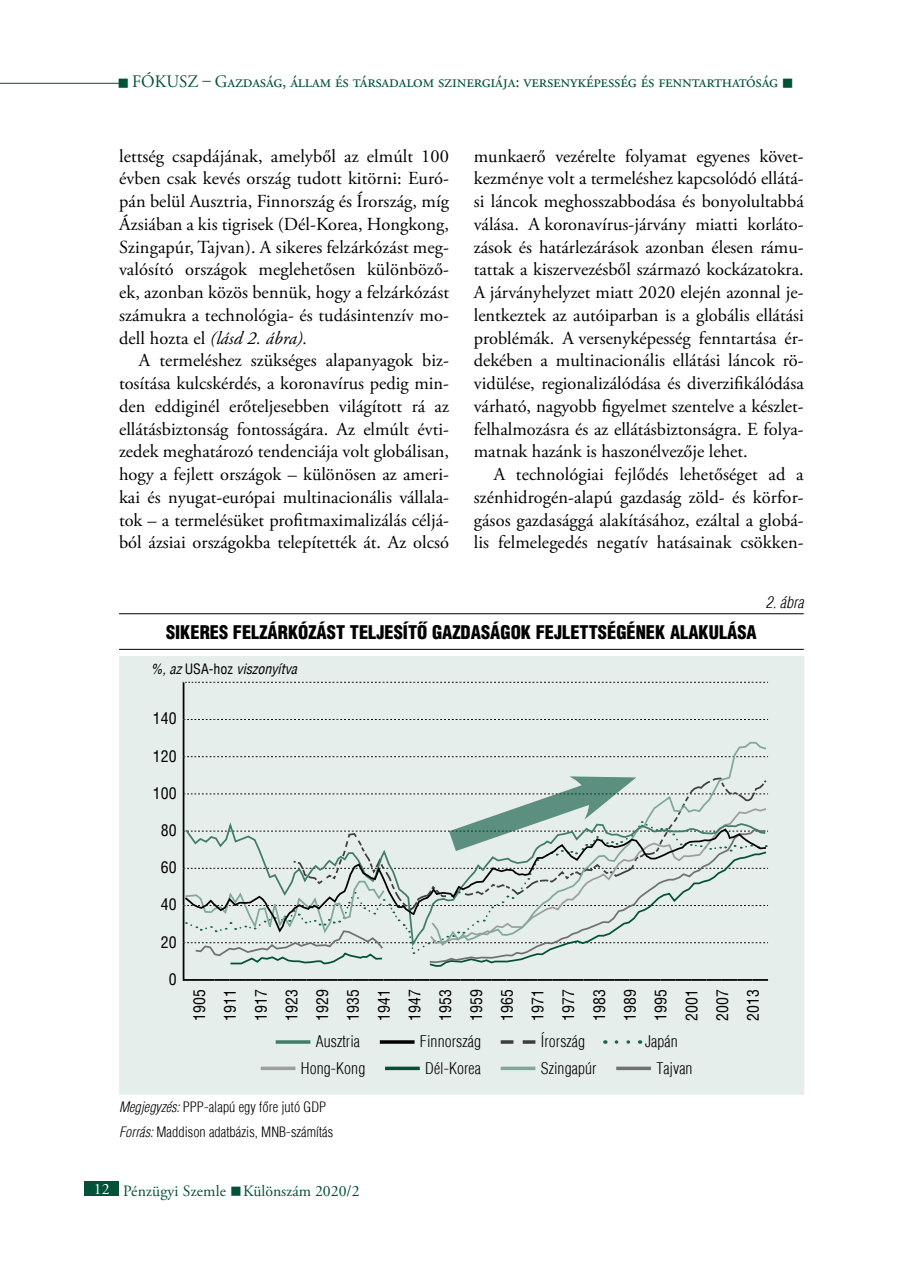
<style>
.page{position:relative;width:903px;height:1275px;background:#fff}
.page>*{position:absolute;margin:0;border:0;box-sizing:border-box;transform-origin:0 0}
.t1{font:18.38px/22.8px "Adobe Garamond Pro";color:#000;text-align:justify}
.t2{font:900 condensed 18.38px "H Helvetica";color:#000}
.t3{font:17.5px "Adobe Garamond Pro";letter-spacing:-.01em;color:#005138}
.t4{font:condensed 15.75px/30.8px "H Helvetica";color:#000;text-align:justify}
.t5{font:300 condensed 15.75px "H Helvetica";letter-spacing:.005em;color:#000}
.t6{font:15.75px "Adobe Garamond Pro";color:#005138}
.t7{font:italic 300 condensed 15.75px "H Helvetica";color:#000}
.t8{font:300 condensed 14px/24.5px "H Helvetica";letter-spacing:.005em;color:#000}
.t9{font:italic condensed 14px "H Helvetica";color:#000}
.s1{font-style:italic}
.s2{font-style:normal}
.s3{color:#fff}
</style>
<div class="page">
<hr style="left:0;top:83px;width:119px;height:1px;background:#005138">
<div style="left:84px;top:1181px;width:35px;height:15px;background:#005138"></div>
<hr style="left:119px;top:613px;width:685px;height:1px;background:#000">
<hr style="left:119px;top:649px;width:685px;height:1px;background:#000">
<div style="left:119px;top:656px;width:685px;height:439px;background:#e6eeeb"></div>
<hr style="left:183px;top:682px;width:1px;height:37px;background:#000">
<hr style="left:183px;top:719px;width:1px;height:38px;background:#000">
<hr style="left:183px;top:757px;width:1px;height:37px;background:#000">
<hr style="left:183px;top:794px;width:1px;height:37px;background:#000">
<hr style="left:183px;top:905px;width:1px;height:38px;background:#000">
<hr style="left:183px;top:943px;width:1px;height:36px;background:#000">
<svg style="left:183px;top:979px;width:585px;height:2px"></svg>
<svg style="left:184px;top:719px;width:584px;height:1px"></svg>
<svg style="left:184px;top:756px;width:246px;height:1px"></svg>
<svg style="left:183px;top:682px;width:585px;height:1px"></svg>
<svg style="left:276px;top:1040px;width:34px;height:4px"></svg>
<svg style="left:380px;top:1040px;width:34px;height:4px"></svg>
<svg style="left:501px;top:1040px;width:34px;height:4px"></svg>
<svg style="left:616px;top:1040px;width:24px;height:4px"></svg>
<hr style="left:261px;top:1067px;width:34px;height:3px;background:#9c9e9f">
<hr style="left:385px;top:1067px;width:35px;height:3px;background:#005138">
<hr style="left:501px;top:1067px;width:34px;height:3px;background:#80a89c">
<hr style="left:616px;top:1067px;width:35px;height:3px;background:#707172">
<div style="left:430px;top:741px;width:338px;height:34px;background:#e6eeeb"></div>
<svg style="left:184px;top:775px;width:584px;height:193px;background:#d4e0dc"></svg>
<svg style="left:428px;top:949px;width:339px;height:15px;background:#d8e3df"></svg>
<svg style="left:184px;top:819px;width:583px;height:130px;background:#d4dedb"></svg>
<svg style="left:183px;top:827px;width:585px;height:107px;background:#cbd6d2"></svg>
<p class="t3" style="left:118px;top:71px;width:677px">■ fóku sz – Gazdaság, állam és társadalom szinergiája: versenyképesség és fenntarthatóság ■</p>
<p class="t1" style="left:119px;top:145px;width:332px">lettség csapdájának, amelyből az elmúlt 100 évben csak kevés ország tudott kitörni: Euró&shy;pán belül Ausztria, Finnország és Írország, míg Ázsiában a kis tigrisek (Dél-Korea, Hongkong, Szingapúr, Tajvan). A sikeres felzárkózást meg&shy;valósító országok meglehetősen különböző&shy;ek, azonban közös bennük, hogy a felzárkózást számukra a technológia- és tudásintenzív mo&shy;dell hozta el <span class="s1">(lásd 2. ábra).</span></p>
<p class="t1" style="left:119px;top:350px;width:331px;text-indent:20px">A termeléshez szükséges alapanyagok biz&shy;tosítása kulcskérdés, a koronavírus pedig min&shy;den eddiginél erőteljesebben világított rá az ellátásbiztonság fontosságára. Az elmúlt évti&shy;zedek meghatározó tendenciája volt globálisan, hogy a fejlett országok – különösen az ameri&shy;kai és nyugat-európai multinacionális vállala&shy;tok – a termelésüket profitmaximalizálás céljá&shy;ból ázsiai országokba telepítették át. Az olcsó</p>
<p class="t1" style="left:474px;top:145px;width:332px">munkaerő vezérelte folyamat egyenes követ&shy;kezménye volt a termeléshez kapcsolódó ellátá&shy;si láncok meghosszabbodása és bonyolultabbá válása. A koronavírus-járvány miatti korláto&shy;zások és határlezárások azonban élesen rámu&shy;tattak a kiszervezésből származó kockázatokra.<br>A járványhelyzet miatt 2020 elején azonnal je&shy;lentkeztek az autóiparban is a globális ellátási problémák. A versenyképesség fenntartása ér&shy;dekében a multinacionális ellátási láncok rö&shy;vidülése, regionalizálódása és diverzifikálódása várható, nagyobb figyelmet szentelve a készlet&shy;felhalmozásra és az ellátásbiztonságra. E folya&shy;matnak hazánk is haszonélvezője lehet.</p>
<p class="t1" style="left:474px;top:464px;width:331px;text-indent:20px">A technológiai fejlődés lehetőséget ad a szénhidrogén-alapú gazdaság zöld- és körfor&shy;gásos gazdasággá alakításához, ezáltal a globá&shy;lis felmelegedés negatív hatásainak csökken-</p>
<p class="t7" style="left:766px;top:593px;width:40px">2. ábra</p>
<p class="t2" style="left:166px;top:621px;width:592px">SIKERES FELZÁRKÓZÁST TELJESÍTŐ GAZDASÁGOK FEJLETTSÉGÉNEK ALAKULÁSA</p>
<p class="t9" style="left:151px;top:660px;width:148px">%, az <span class="s2">USA-hoz</span> viszonyítva</p>
<p class="t4" style="left:153px;top:703px;width:25px">140</p>
<p class="t4" style="left:153px;top:740px;width:25px">120</p>
<p class="t4" style="left:153px;top:777px;width:25px">100</p>
<p class="t4" style="left:161px;top:815px;width:17px">80</p>
<p class="t4" style="left:161px;top:852px;width:17px">60</p>
<p class="t4" style="left:161px;top:889px;width:17px">40</p>
<p class="t4" style="left:161px;top:926px;width:17px">20</p>
<p class="t4" style="left:169px;top:963px;width:9px">0</p>
<p class="t4" style="left:184px;top:1021px;width:33px;rotate:-90deg">1905<br>1911<br>1917<br>1923<br>1929<br>1935<br>1941<br>1947<br>1953<br>1959<br>1965<br>1971<br>1977<br>1983<br>1989<br>1995<br>2001<br>2007<br>2013</p>
<p class="t5" style="left:316px;top:1032px;width:46px">Ausztria</p>
<p class="t5" style="left:420px;top:1032px;width:63px">Finnország</p>
<p class="t5" style="left:541px;top:1032px;width:46px">Írország</p>
<p class="t5" style="left:645px;top:1032px;width:34px">Japán</p>
<p class="t5" style="left:301px;top:1059px;width:66px">Hong-Kong</p>
<p class="t5" style="left:425px;top:1059px;width:57px">Dél-Korea</p>
<p class="t5" style="left:541px;top:1059px;width:57px">Szingapúr</p>
<p class="t5" style="left:656px;top:1059px;width:38px">Tajvan</p>
<p class="t8" style="left:119px;top:1095px;width:216px"><span class="s1">Megjegyzés:</span> PPP-alapú egy főre jutó GD P<br><span class="s1">Forrás:</span> Maddison adatbázis, MNB-számítás</p>
<p class="t6" style="left:94px;top:1181px;width:267px"><span class="s3">12</span> Pénzügyi Szemle ■Különszám 2020/2</p>
</div>
